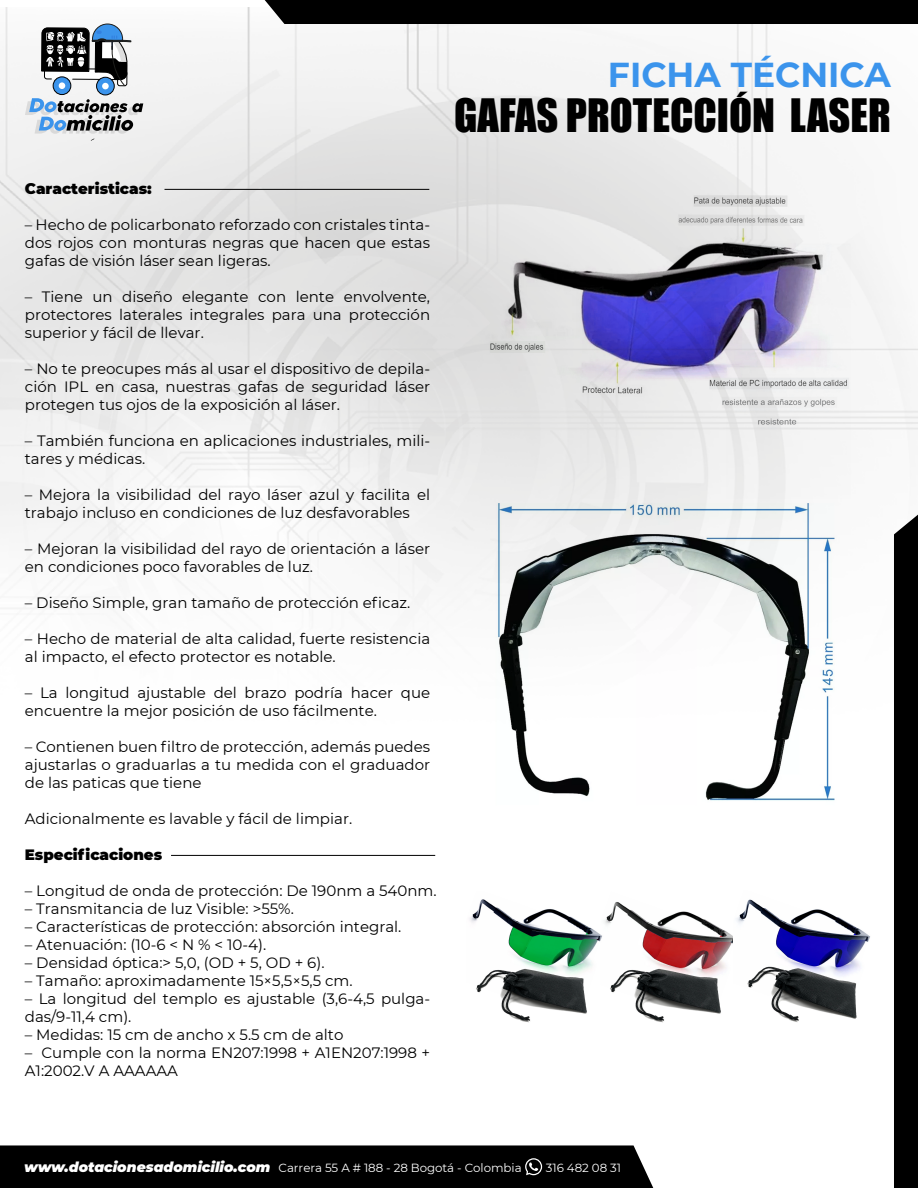
<style>
.page{position:relative;width:918px;height:1188px;background:#fff}
.page>*{position:absolute;margin:0;border:0;box-sizing:border-box;transform-origin:0 0}
.t1{font:42.3px "Impact";color:#000}
.t2{font:700 34.5px "Montserrat";color:#3b94ec}
.t3{font:15px/18px "Montserrat";color:#000}
.t4{font:900 15px "Montserrat";color:#000}
.t5{font:11.85px "Montserrat";letter-spacing:-.005em;color:#fff}
.s1{font-weight:900;font-style:italic;font-size:13.95px}
</style>
<div class="page">
<img style="left:0;top:8px;width:918px;height:848px">
<div style="left:894px;top:515px;width:24px;height:673px;background:#000"></div>
<div style="left:265px;top:0;width:653px;height:24px;background:#000"></div>
<div style="left:0;top:1145px;width:653px;height:43px;background:#000"></div>
<svg style="left:25px;top:98px;width:118px;height:43px"></svg>
<svg style="left:53px;top:77px;width:18px;height:18px"></svg>
<div style="left:53px;top:77px;width:18px;height:18px;border:1px solid #000;border-radius:50%"></div>
<div style="left:59px;top:82px;width:6px;height:7px;background:#fff;border-radius:50%"></div>
<div style="left:97px;top:77px;width:17px;height:18px;background:#3b94ec;border-radius:50%"></div>
<div style="left:96px;top:77px;width:18px;height:18px;border:1px solid #000;border-radius:50%"></div>
<div style="left:102px;top:83px;width:7px;height:6px;background:#fff;border-radius:50%"></div>
<svg style="left:41px;top:8px;width:90px;height:78px"></svg>
<hr style="left:165px;top:189px;width:264px;height:1px;background:#000">
<hr style="left:171px;top:855px;width:264px;height:1px;background:#000">
<img style="left:479px;top:127px;width:372px;height:339px">
<img style="left:477px;top:466px;width:376px;height:376px">
<img style="left:604px;top:902px;width:129px;height:121px">
<img style="left:737px;top:899px;width:133px;height:123px">
<img style="left:470px;top:899px;width:132px;height:124px">
<p class="t4" style="left:25px;top:178px;width:128px">Caracteristicas:</p>
<p class="t3" style="left:25px;top:215px;width:407px;text-align:justify">– Hecho de policarbonato reforzado con cristales tinta&shy;dos rojos con monturas negras que hacen que estas gafas de visión láser sean ligeras.</p>
<p class="t3" style="left:25px;top:287px;width:407px;text-align:justify">– Tiene un diseño elegante con lente envolvente, protectores laterales integrales para una protección superior y fácil de llevar.</p>
<p class="t3" style="left:25px;top:359px;width:407px;text-align:justify">– No te preocupes más al usar el dispositivo de depila&shy;ción IPL en casa, nuestras gafas de seguridad láser protegen tus ojos de la exposición al láser.</p>
<p class="t3" style="left:25px;top:431px;width:407px">– También funciona en aplicaciones industriales, mili&shy;tares y médicas.</p>
<p class="t3" style="left:25px;top:485px;width:407px">– Mejora la visibilidad del rayo láser azul y facilita el trabajo incluso en condiciones de luz desfavorables</p>
<p class="t3" style="left:25px;top:539px;width:407px">– Mejoran la visibilidad del rayo de orientación a láser en condiciones poco favorables de luz.</p>
<p class="t3" style="left:25px;top:593px;width:387px">– Diseño Simple, gran tamaño de protección eficaz.</p>
<p class="t3" style="left:25px;top:629px;width:407px">– Hecho de material de alta calidad, fuerte resistencia al impacto, el efecto protector es notable.</p>
<p class="t3" style="left:25px;top:683px;width:407px">– La longitud ajustable del brazo podría hacer que encuentre la mejor posición de uso fácilmente.</p>
<p class="t3" style="left:25px;top:737px;width:407px;text-align:justify">– Contienen buen filtro de protección, además puedes ajustarlas o graduarlas a tu medida con el graduador de las paticas que tiene</p>
<p class="t3" style="left:25px;top:809px;width:329px">Adicionalmente es lavable y fácil de limpiar.</p>
<p class="t4" style="left:25px;top:844px;width:139px">Especificaciones</p>
<p class="t3" style="left:25px;top:881px;width:413px">– Longitud de onda de protección: De 190nm a 540nm.</p>
<p class="t3" style="left:25px;top:899px;width:271px">– Transmitancia de luz Visible: &gt;55%.</p>
<p class="t3" style="left:25px;top:917px;width:378px">– Características de protección: absorción integral.</p>
<p class="t3" style="left:25px;top:935px;width:243px">– Atenuación: (10-6 &lt; N % &lt; 10-4).</p>
<p class="t3" style="left:25px;top:953px;width:301px">– Densidad óptica:&gt; 5,0, (OD + 5, OD + 6).</p>
<p class="t3" style="left:25px;top:971px;width:329px">– Tamaño: aproximadamente 15×5,5×5,5 cm.</p>
<p class="t3" style="left:25px;top:989px;width:407px">– La longitud del templo es ajustable (3,6-4,5 pulga&shy;das/9-11,4 cm).</p>
<p class="t3" style="left:25px;top:1025px;width:320px">– Medidas: 15 cm de ancho x 5.5 cm de alto</p>
<p class="t3" style="left:25px;top:1043px;width:407px">– Cumple con la norma EN207:1998 + A1EN207:1998 +<br>A1:2002.V A AAAAAA</p>
<h2 class="t2" style="left:608px;top:50px;width:284px">FICHA TÉCNICA</h2>
<h1 class="t1" style="left:454px;top:83px;width:438px">GAFAS PROTECCIÓN LASER</h1>
<p class="t5" style="left:24px;top:1160px;width:499px"><span class="s1">www.dotacionesadomicilio.com</span> Carrera 55 A # 188 - 28 Bogotá - Colombia</p>
<p class="t5" style="left:546px;top:1160px;width:77px">316 482 08 31</p>
</div>
